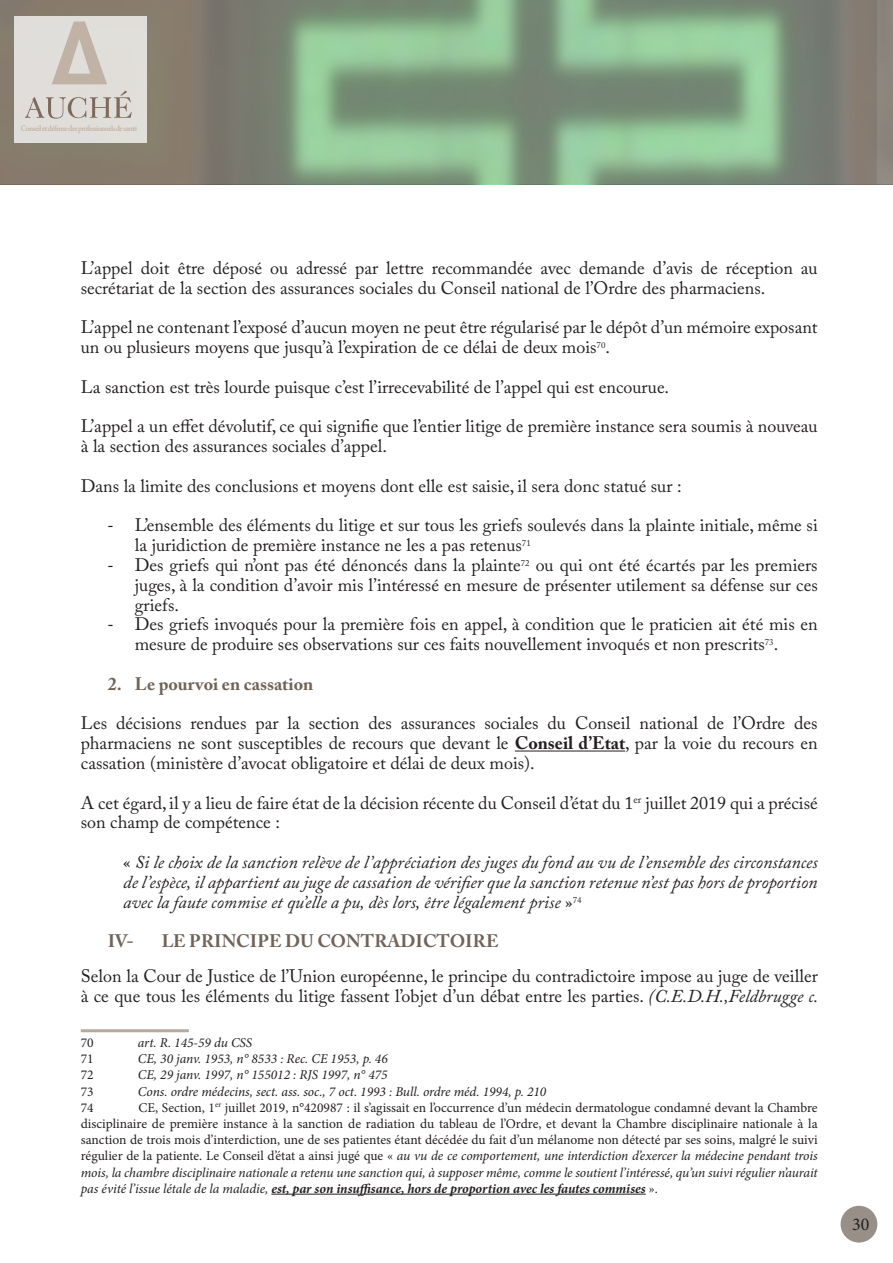
<style>
.page{position:relative;width:893px;height:1263px;background:#fff}
.page>*{position:absolute;margin:0;border:0;box-sizing:border-box;transform-origin:0 0}
.t1{font:18px/19.8px "Adobe Caslon Pro";color:#231f20}
.t2{font:italic 18px/19.8px "Adobe Caslon Pro";color:#231f20;text-align:justify}
.t3{font:700 18px "Adobe Caslon Pro";color:#706358}
.t4{font:18px "Minion Pro";color:#231f20}
.Style_de_paragraphe{font:13.5px/16.2px "Minion Pro";color:#231f20;text-align:justify}
.Style_de_paragraphe-2{font:italic 13.5px "Minion Pro";color:#231f20}
.t5{font:600 7.95px "Adobe Caslon Pro";letter-spacing:-.06em;color:#c0b2a4;scale:.93 1}
.s1{font-family:"Calibri"}
.s2{font-weight:700}
.s3{font-style:normal}
.s4{font-style:italic}
.s5{font-weight:700;font-style:italic}
</style>
<div class="page">
<div style="left:841px;top:1206px;width:36px;height:36px;background:#988f88;border-radius:50%"></div>
<svg style="left:0;top:0;width:877px;height:183px;background:#849a7f"></svg>
<div style="left:14px;top:16px;width:132px;height:126px;background:#e0deda"></div>
<svg style="left:52px;top:21px;width:55px;height:63px"></svg>
<svg style="left:25px;top:91px;width:107px;height:28px"></svg>
<div style="left:877px;top:0;width:16px;height:184px;background:#8b857d"></div>
<hr style="left:515px;top:750px;width:110px;height:1px;background:#231f20">
<hr style="left:81px;top:1029px;width:108px;height:3px;background:#b6a99c">
<hr style="left:271px;top:1194px;width:375px;height:1px;background:#231f20">
<p class="t5" style="left:21px;top:124px;width:127px">Conseil et défense des professionnels de santé</p>
<p class="t1" style="left:81px;top:258px;width:738px">L’appel doit être déposé ou adressé par lettre recommandée avec demande d’avis de réception au secrétariat de la section des assurances sociales du Conseil national de l’Ordre des pharmaciens.</p>
<p class="t1" style="left:81px;top:317px;width:738px">L’appel ne contenant l’exposé d’aucun moyen ne peut être régularisé par le dépôt d’un mémoire exposant un ou plusieurs moyens que jusqu’à l’expiration de ce délai de deux mois<sup>70</sup>.</p>
<p class="t1" style="left:81px;top:377px;width:590px">La sanction est très lourde puisque c’est l’irrecevabilité de l’appel qui est encourue.</p>
<p class="t1" style="left:81px;top:416px;width:738px">L’appel a un effet dévolutif, ce qui signifie que l’entier litige de première instance sera soumis à nouveau à la section des assurances sociales d’appel.</p>
<p class="t1" style="left:81px;top:476px;width:602px">Dans la limite des conclusions et moyens dont elle est saisie, il sera donc statué sur :</p>
<p class="t1" style="left:135px;top:515px;width:684px;text-indent:-27px"><span class="s1">-</span> L’ensemble des éléments du litige et sur tous les griefs soulevés dans la plainte initiale, même si la juridiction de première instance ne les a pas retenus<sup>71</sup></p>
<p class="t1" style="left:135px;top:555px;width:684px;text-align:justify;text-indent:-27px"><span class="s1">-</span> Des griefs qui n’ont pas été dénoncés dans la plainte<sup>72</sup> ou qui ont été écartés par les premiers juges, à la condition d’avoir mis l’intéressé en mesure de présenter utilement sa défense sur ces griefs.</p>
<p class="t1" style="left:135px;top:614px;width:684px;text-indent:-27px"><span class="s1">-</span> Des griefs invoqués pour la première fois en appel, à condition que le praticien ait été mis en mesure de produire ses observations sur ces faits nouvellement invoqués et non prescrits<sup>73</sup>.</p>
<p class="t3" style="left:108px;top:673px;width:207px">2. Le pourvoi en cassation</p>
<p class="t1" style="left:81px;top:713px;width:738px;text-align:justify">Les décisions rendues par la section des assurances sociales du Conseil national de l’Ordre des pharmaciens ne sont susceptibles de recours que devant le <span class="s2">Conseil d’Etat</span>, par la voie du recours en cassation (ministère d’avocat obligatoire et délai de deux mois).</p>
<p class="t1" style="left:81px;top:792px;width:738px">A cet égard, il y a lieu de faire état de la décision récente du Conseil d’état du 1<sup>er</sup> juillet 2019 qui a précisé son champ de compétence :</p>
<p class="t2" style="left:123px;top:852px;width:696px"><span class="s3">«</span> Si le choix de la sanction relève de l’appréciation des juges du fond au vu de l’ensemble des circonstances de l’espèce, il appartient au juge de cassation de vérifier que la sanction retenue n’est pas hors de proportion avec la faute commise et qu’elle a pu, dès lors, être légalement prise <span class="s3">»</span><sup>74</sup></p>
<p class="t3" style="left:108px;top:930px;width:27px">IV-</p>
<p class="t3" style="left:162px;top:930px;width:338px">LE PRINCIPE DU CONTRADICTOIRE</p>
<p class="t1" style="left:81px;top:966px;width:739px">Selon la Cour de Justice de l’Union européenne, le principe du contradictoire impose au juge de veiller à ce que tous les éléments du litige fassent l’objet d’un débat entre les parties. <span class="s4">(C.E.D.H.,Feldbrugge c.</span></p>
<p class="Style_de_paragraphe" style="left:81px;top:1034px;width:14px">70</p>
<p class="Style_de_paragraphe-2" style="left:138px;top:1033px;width:116px">art. R. 145-59 du CSS</p>
<p class="Style_de_paragraphe" style="left:81px;top:1051px;width:14px">71</p>
<p class="Style_de_paragraphe-2" style="left:138px;top:1050px;width:251px">CE, 30 janv. 1953, n° 8533 : Rec. CE 1953, p. 46</p>
<p class="Style_de_paragraphe" style="left:81px;top:1067px;width:14px">72</p>
<p class="Style_de_paragraphe-2" style="left:138px;top:1066px;width:251px">CE, 29 janv. 1997, n° 155012 : RJS 1997, n° 475</p>
<p class="Style_de_paragraphe" style="left:81px;top:1083px;width:14px">73</p>
<p class="Style_de_paragraphe-2" style="left:138px;top:1082px;width:410px">Cons. ordre médecins, sect. ass. soc., 7 oct. 1993 : Bull. ordre méd. 1994, p. 210</p>
<p class="Style_de_paragraphe" style="left:81px;top:1099px;width:14px">74</p>
<p class="Style_de_paragraphe" style="left:81px;top:1099px;width:738px;text-indent:58px">CE, Section, 1<sup>er</sup> juillet 2019, n°420987 : il s’agissait en l’occurrence d’un médecin dermatologue condamné devant la Chambre disciplinaire de première instance à la sanction de radiation du tableau de l’Ordre, et devant la Chambre disciplinaire nationale à la sanction de trois mois d’interdiction, une de ses patientes étant décédée du fait d’un mélanome non détecté par ses soins, malgré le suivi régulier de la patiente. Le Conseil d’état a ainsi jugé que « <span class="s4">au vu de ce comportement, une interdiction d’exercer la médecine pendant trois mois, la chambre disciplinaire nationale a retenu une sanction qui, à supposer même, comme le soutient l’intéressé, qu’un suivi régulier n’aurait pas évité l’issue létale de la maladie,</span> <span class="s5">est, par son insuffisance, hors de proportion avec les fautes commises</span> ».</p>
<p class="t4" style="left:852px;top:1212px;width:19px">30</p>
</div>
